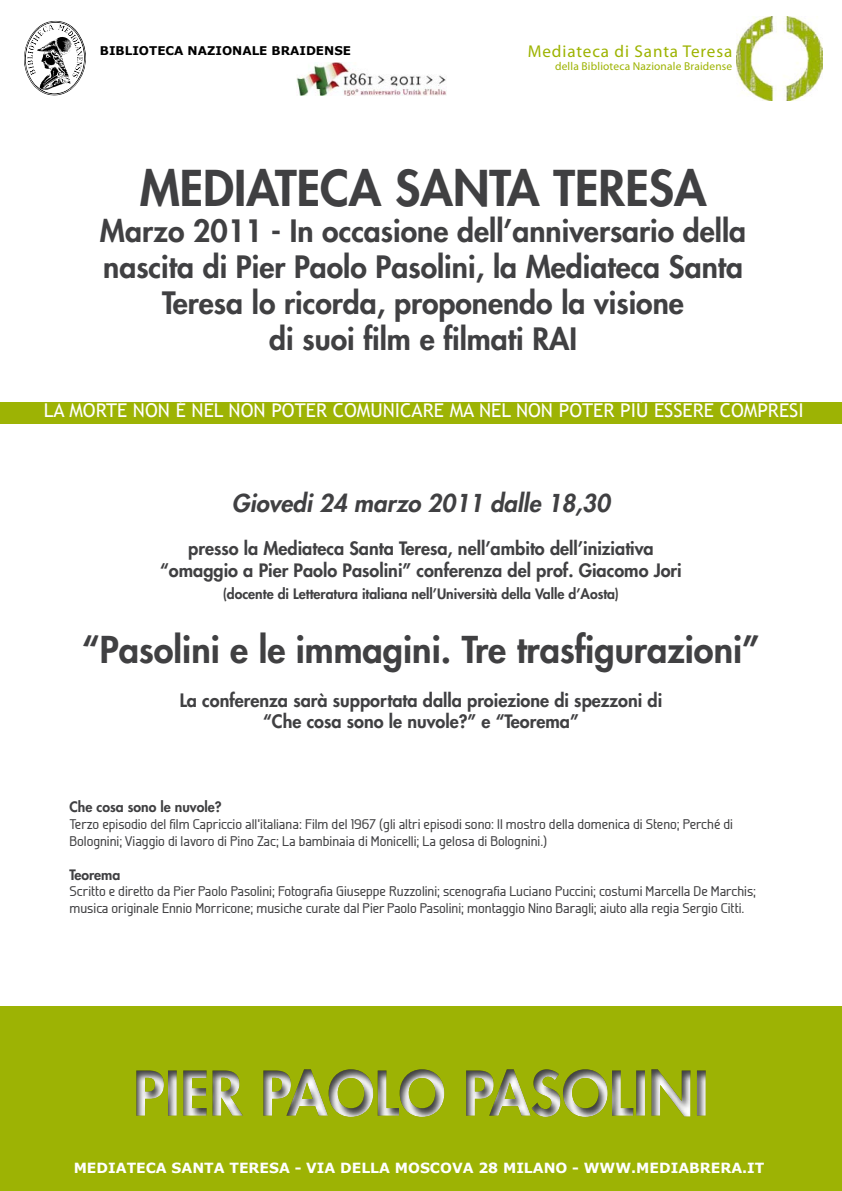
<style>
.page{position:relative;width:842px;height:1191px;background:#fff}
.page>*{position:absolute;margin:0;border:0;box-sizing:border-box;transform-origin:0 0}
.t1{font:800 48px "Futura Std";color:#404042}
.t2{font:800 36px "Futura Std";color:#404042}
.t3{font:800 30px/36px "Futura Std";color:#404042;text-align:center}
.t4{font:italic 800 24px "Futura Std";color:#404042}
.t5{font:19px "Trebuchet MS";color:#fff}
.t6{font:800 18px/21.6px "Futura Std";color:#404042;text-align:center}
.t7{font:700 17.1px "Helvetica";letter-spacing:.05em;color:#9db300}
.t8{font:500 14px/16.8px "Galette";color:#404042}
.t9{font:800 14px "Futura Std";color:#404042}
.t10{font:700 14px "Verdana";color:#fff}
.t11{font:700 12px "Verdana";color:#000}
.t12{font:11.4px "Helvetica";letter-spacing:.015em;color:#9db300}
</style>
<div class="page">
<div style="left:0;top:1006px;width:842px;height:185px;background:#9db304"></div>
<img style="left:296px;top:62px;width:150px;height:33px">
<img style="left:736px;top:16px;width:86px;height:85px">
<svg style="left:24px;top:20px;width:62px;height:76px"></svg>
<div style="left:136px;top:1068px;width:570px;height:50px;background:#000;opacity:.75"></div>
<div style="left:0;top:403px;width:842px;height:21px;background:#9db304"></div>
<p class="t11" style="left:100px;top:43px;width:253px">BIBLIOTECA NAZIONALE BRAIDENSE</p>
<p class="t7" style="left:528px;top:41px;width:206px">Mediateca di Santa Teresa</p>
<p class="t12" style="left:555px;top:59px;width:179px">della Biblioteca Nazionale Braidense</p>
<h1 class="t1" style="left:140px;top:158px;width:568px">MEDIATECA SANTA TERESA</h1>
<h3 class="t3" style="left:100px;top:213px;width:648px">Marzo 2011 - In occasione dell’anniversario della nascita di Pier Paolo Pasolini, la Mediateca Santa Teresa lo ricorda, proponendo la visione<br>di suoi film e filmati RAI</h3>
<h3 class="t5" style="left:44px;top:399px;width:761px">LA MORTE NON É NEL NON POTER COMUNICARE MA NEL NON POTER PIÚ ESSERE COMPRESI</h3>
<h3 class="t4" style="left:232px;top:488px;width:380px">Giovedi 24 marzo 2011 dalle 18,30</h3>
<p class="t6" style="left:160px;top:538px;width:523px">presso la Mediateca Santa Teresa, nell’ambito dell’iniziativa “omaggio a Pier Paolo Pasolini” conferenza del prof. Giacomo Jori</p>
<p class="t9" style="left:223px;top:584px;width:397px">(docente di Letteratura italiana nell’Università della Valle d’Aosta)</p>
<h2 class="t2" style="left:82px;top:627px;width:679px">“Pasolini e le immagini. Tre trasfigurazioni”</h2>
<p class="t6" style="left:180px;top:689px;width:484px">La conferenza sarà supportata dalla proiezione di spezzoni di “Che cosa sono le nuvole?” e “Teorema”</p>
<p class="t9" style="left:69px;top:798px;width:154px">Che cosa sono le nuvole?</p>
<p class="t8" style="left:69px;top:815px;width:665px">Terzo episodio del film Capriccio all’italiana: Film del 1967 (gli altri episodi sono: Il mostro della domenica di Steno; Perché di<br>Bolognini; Viaggio di lavoro di Pino Zac; La bambinaia di Monicelli; La gelosa di Bolognini.)</p>
<p class="t9" style="left:69px;top:865px;width:52px">Teorema</p>
<p class="t8" style="left:69px;top:882px;width:688px">Scritto e diretto da Pier Paolo Pasolini; Fotografia Giuseppe Ruzzolini; scenografia Luciano Puccini; costumi Marcella De Marchis; musica originale Ennio Morricone; musiche curate dal Pier Paolo Pasolini; montaggio Nino Baragli; aiuto alla regia Sergio Citti.</p>
<p class="t10" style="left:74px;top:1159px;width:692px">MEDIATECA SANTA TERESA - VIA DELLA MOSCOVA 28 MILANO - WWW.MEDIABRERA.IT</p>
</div>
